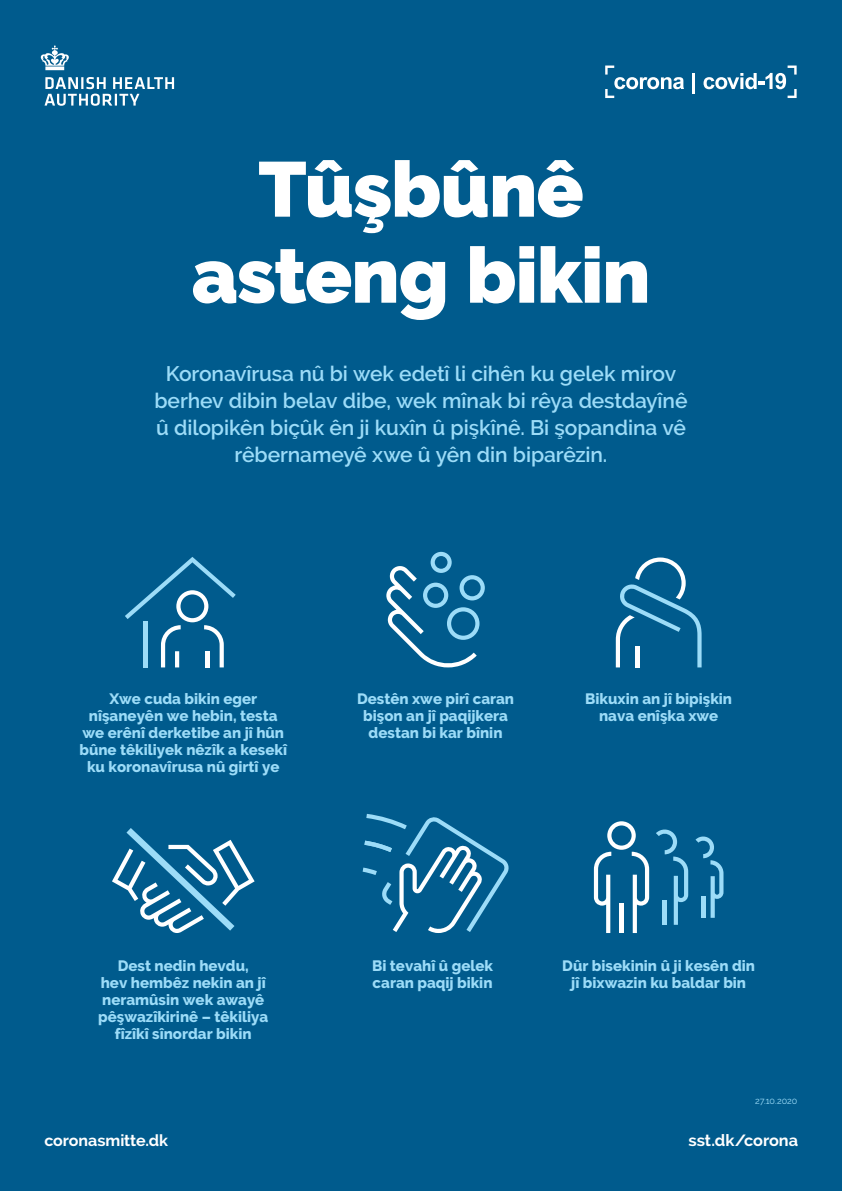
<style>
.page{position:relative;width:842px;height:1191px;background:#005b8d}
.page>*{position:absolute;margin:0;border:0;box-sizing:border-box;transform-origin:0 0}
.t1{font:900 77.5px/86px "Raleway";letter-spacing:-.01em;color:#fff;text-align:center}
.t2{font:600 21px/27px "Raleway";letter-spacing:-.005em;color:#9cdcf8;text-align:center}
.t3{font:700 16.3px "Raleway";letter-spacing:-.005em;color:#fff}
.t4{font:700 16px "Raleway";letter-spacing:-.005em;color:#fff}
.t5{font:800 15px/17px "Raleway";color:#9cdcf8;text-align:center}
.t6{font:9px "Raleway";letter-spacing:-.005em;color:#9cdcf8}
</style>
<div class="page">
<svg style="left:605px;top:66px;width:79px;height:32px"></svg>
<hr style="left:692px;top:73px;width:3px;height:21px;background:#fff">
<svg style="left:703px;top:66px;width:94px;height:32px"></svg>
<svg style="left:112px;top:828px;width:143px;height:105px"></svg>
<svg style="left:125px;top:557px;width:111px;height:110px"></svg>
<svg style="left:386px;top:552px;width:99px;height:115px"></svg>
<svg style="left:616px;top:557px;width:86px;height:110px"></svg>
<hr style="left:636px;top:645px;width:4px;height:22px;background:#fff">
<svg style="left:594px;top:821px;width:55px;height:112px"></svg>
<svg style="left:656px;top:829px;width:32px;height:95px"></svg>
<hr style="left:663px;top:900px;width:4px;height:24px;background:#9cdcf8">
<svg style="left:695px;top:836px;width:28px;height:81px"></svg>
<hr style="left:701px;top:896px;width:4px;height:21px;background:#9cdcf8">
<svg style="left:363px;top:814px;width:146px;height:119px"></svg>
<svg style="left:41px;top:45px;width:28px;height:25px"></svg>
<svg style="left:45px;top:77px;width:129px;height:29px"></svg>
<p class="t1" style="left:191px;top:147px;width:460px">Tûşbûnê asteng bikin</p>
<p class="t2" style="left:154px;top:360px;width:535px">Koronavîrusa nû bi wek edetî li cihên ku gelek mirov berhev dibin belav dibe, wek mînak bi rêya destdayînê û dilopikên biçûk ên ji kuxîn û pişkînê. Bi şopandina vê rêbernameyê xwe û yên din biparêzin.</p>
<p class="t5" style="left:79px;top:690px;width:209px">Xwe cuda bikin eger nîşaneyên we hebin, testa we erênî derketibe an jî hûn bûne têkiliyek nêzîk a kesekî ku koronavîrusa nû girtî ye</p>
<p class="t5" style="left:357px;top:690px;width:158px">Destên xwe pirî caran bişon an jî paqijkera destan bi kar bînin</p>
<p class="t5" style="left:585px;top:690px;width:148px">Bikuxin an jî bipişkin nava enîşka xwe</p>
<p class="t5" style="left:98px;top:957px;width:172px">Dest nedin hevdu,<br>hev hembêz nekin an jî neramûsin wek awayê pêşwazîkirinê – têkiliya fîzîkî sînordar bikin</p>
<p class="t5" style="left:372px;top:957px;width:122px;text-align:left">Bi tevahî û gelek caran paqij bikin</p>
<p class="t5" style="left:562px;top:957px;width:194px">Dûr bisekinin û ji kesên din jî bixwazin ku baldar bin</p>
<p class="t6" style="left:755px;top:1096px;width:44px">27.10.2020</p>
<p class="t4" style="left:44px;top:1130px;width:125px">coronasmitte.dk</p>
<p class="t3" style="left:688px;top:1130px;width:111px">sst.dk/corona</p>
</div>
